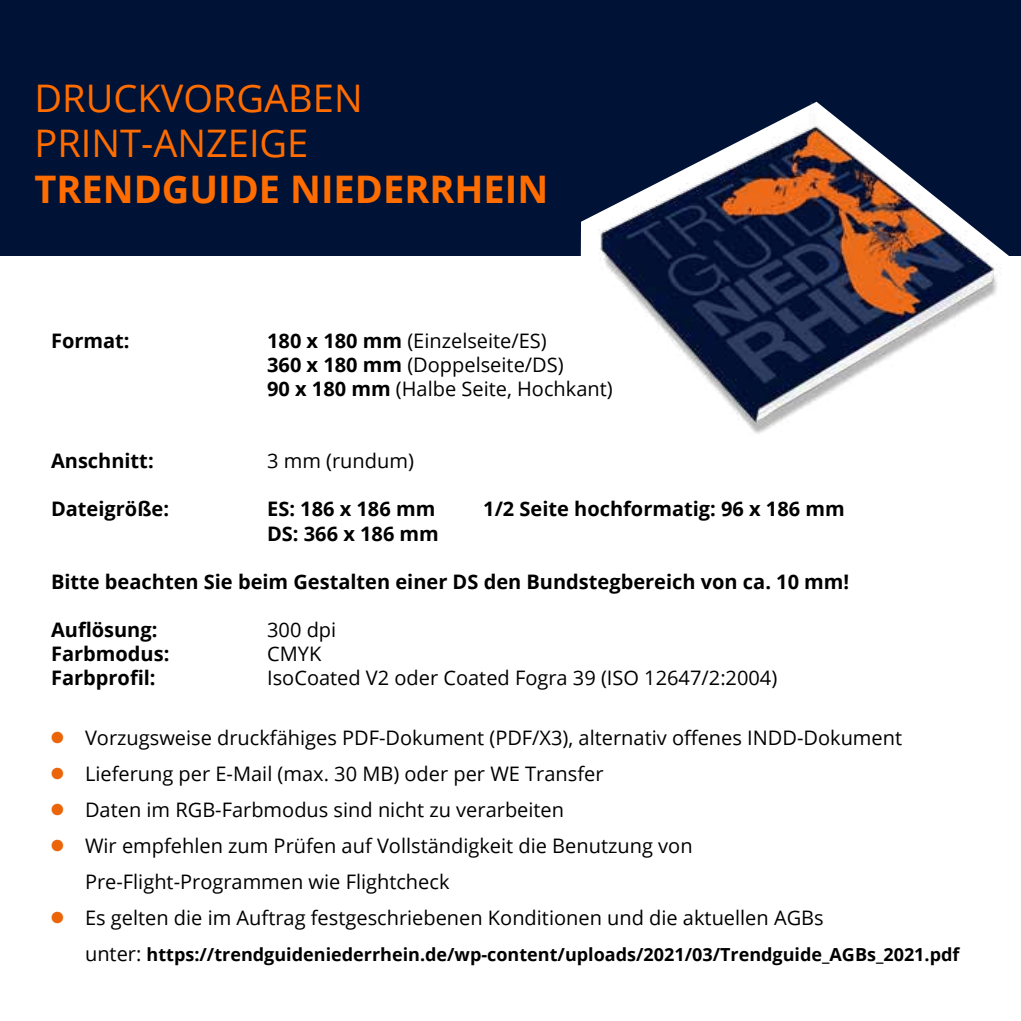
<style>
.page{position:relative;width:1021px;height:1021px;background:#fff}
.page>*{position:absolute;margin:0;border:0;box-sizing:border-box;transform-origin:0 0}
.t1{font:38px/45.6px "Open Sans";color:#ff6c00}
.t2{font:700 38px "Open Sans";color:#ff6c00}
.t3{font:20px/24px "Open Sans";color:#000}
.t4{font:700 20px "Open Sans";color:#000}
.t5{font:700 18px "Open Sans";color:#000}
.s1{font-weight:700}
.s2{color:#ea640a}
.s3{font-weight:400;font-size:20px}
</style>
<div class="page">
<div style="left:0;top:0;width:1020px;height:255px;background:#001235"></div>
<img style="left:575px;top:103px;width:436px;height:331px">
<h1 class="t1" style="left:35px;top:74px;width:329px">DRUCKVORGABEN<br>PRINT-ANZEIGE</h1>
<h1 class="t2" style="left:35px;top:162px;width:515px">TRENDGUIDE NIEDERRHEIN</h1>
<p class="t4" style="left:51px;top:327px;width:80px">Format:</p>
<p class="t3" style="left:267px;top:328px;width:347px"><span class="s1">180 x 180 mm</span> (Einzelseite/ES)<br><span class="s1">360 x 180 mm</span> (Doppelseite/DS)<br><span class="s1">90 x 180 mm</span> (Halbe Seite, Hochkant)</p>
<p class="t4" style="left:51px;top:447px;width:104px">Anschnitt:</p>
<p class="t3" style="left:267px;top:448px;width:148px">3 mm (rundum)</p>
<p class="t4" style="left:51px;top:495px;width:119px">Dateigröße:</p>
<p class="t4" style="left:267px;top:495px;width:170px">ES: 186 x 186 mm</p>
<p class="t4" style="left:483px;top:495px;width:363px">1/2 Seite hochformatig: 96 x 186 mm</p>
<p class="t4" style="left:267px;top:519px;width:173px">DS: 366 x 186 mm</p>
<p class="t4" style="left:51px;top:567px;width:799px">Bitte beachten Sie beim Gestalten einer DS den Bundstegbereich von ca. 10 mm!</p>
<p class="t4" style="left:51px;top:615px;width:108px">Auflösung:</p>
<p class="t3" style="left:267px;top:616px;width:71px">300 dpi</p>
<p class="t4" style="left:51px;top:639px;width:120px">Farbmodus:</p>
<p class="t3" style="left:267px;top:640px;width:56px">CMYK</p>
<p class="t4" style="left:51px;top:663px;width:106px">Farbprofil:</p>
<p class="t3" style="left:267px;top:664px;width:511px">IsoCoated V2 oder Coated Fogra 39 (ISO 12647/2:2004)</p>
<p class="t3" style="left:51px;top:724px;width:852px"><span class="s2">●</span> Vorzugsweise druckfähiges PDF-Dokument (PDF/X3), alternativ offenes INDD-Dokument</p>
<p class="t3" style="left:51px;top:760px;width:554px"><span class="s2">●</span> Lieferung per E-Mail (max. 30 MB) oder per WE Transfer</p>
<p class="t3" style="left:51px;top:796px;width:514px"><span class="s2">●</span> Daten im RGB-Farbmodus sind nicht zu verarbeiten</p>
<p class="t3" style="left:85px;top:826px;width:609px;line-height:36px;text-indent:-34px"><span class="s2">●</span> Wir empfehlen zum Prüfen auf Vollständigkeit die Benutzung von<br>Pre-Flight-Programmen wie Flightcheck</p>
<p class="t3" style="left:51px;top:904px;width:774px"><span class="s2">●</span> Es gelten die im Auftrag festgeschriebenen Konditionen und die aktuellen AGBs</p>
<p class="t5" style="left:85px;top:941px;width:876px"><span class="s3">unter:</span> https://trendguideniederrhein.de/wp-content/uploads/2021/03/Trendguide_AGBs_2021.pdf</p>
</div>
